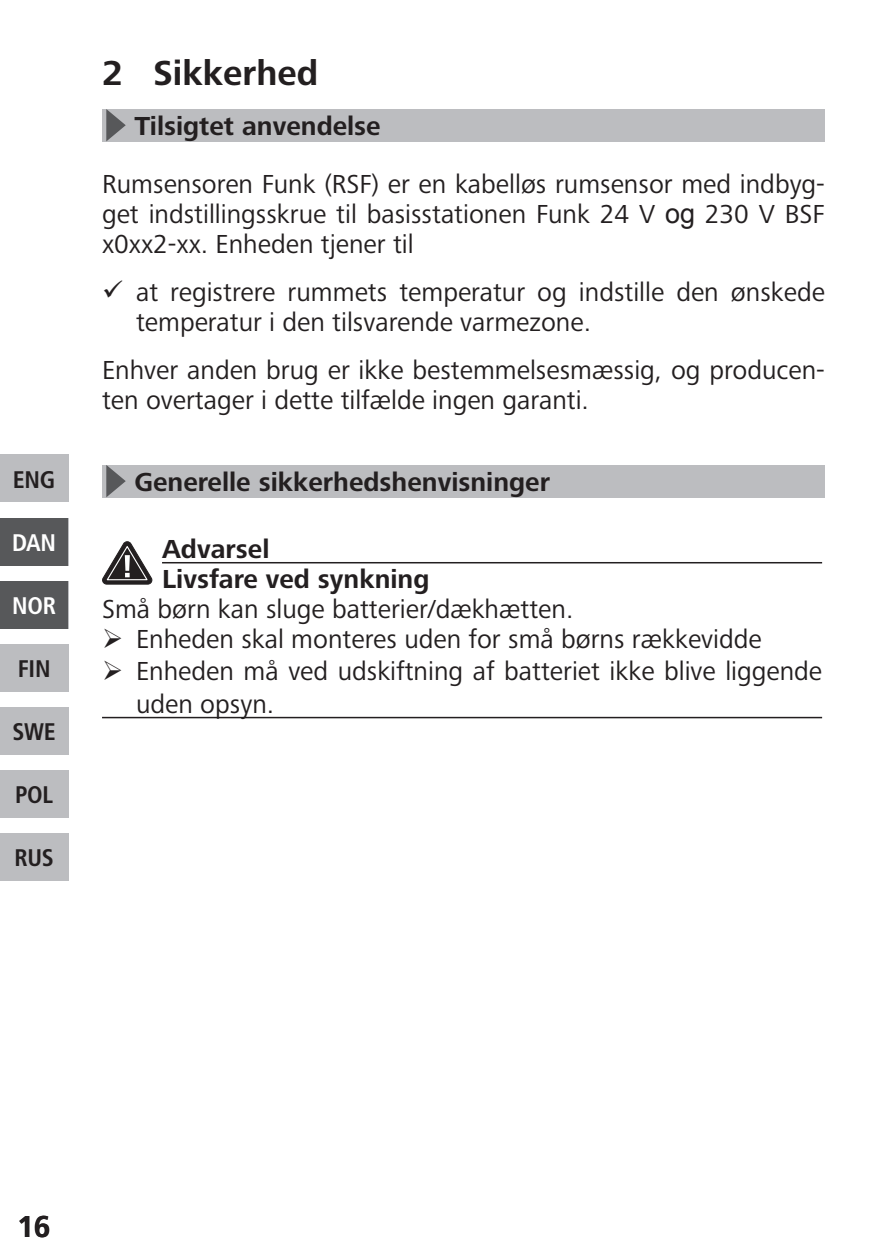
<style>
.page{position:relative;width:893px;height:1259px;background:#fff}
.page>*{position:absolute;margin:0;border:0;box-sizing:border-box;transform-origin:0 0}
.t1{font:700 36px "Frutiger Next LTW1 G";color:#231f20}
.t2{font:700 30px "Frutiger LT Com";color:#231f20}
.dan_nor_Fließtext{font:27px/30px "Frutiger Next LTW1 G";color:#231f20}
.dan_nor_Themenübersc{font:700 27px "Frutiger Next LTW1 G";color:#231f20}
.dan_nor_Art_der_Gefa{font:700 27px "Frutiger Next LTW1 G";color:#231f20}
.dan_nor_Signalwort{font:700 27px "Frutiger Next LTW1 G";color:#231f20}
.t3{font:700 condensed 24px "Frutiger LT Com";letter-spacing:-.01em;color:#231f20}
.t4{font:700 condensed 24px "Frutiger LT Com";letter-spacing:-.01em;color:#fff}
.s1{font-family:"Arial"}
</style>
<div class="page">
<div style="left:0;top:518px;width:68px;height:47px;background:#57585a"></div>
<div style="left:0;top:581px;width:68px;height:47px;background:#57585a"></div>
<div style="left:0;top:644px;width:68px;height:47px;background:#bcbdc0"></div>
<div style="left:0;top:707px;width:68px;height:47px;background:#bcbdc0"></div>
<div style="left:0;top:770px;width:68px;height:47px;background:#bcbdc0"></div>
<div style="left:0;top:455px;width:68px;height:47px;background:#bcbdc0"></div>
<div style="left:0;top:833px;width:68px;height:48px;background:#bcbdc0"></div>
<div style="left:102px;top:109px;width:723px;height:32px;background:#bcbdc0"></div>
<svg style="left:106px;top:109px;width:20px;height:32px"></svg>
<div style="left:102px;top:465px;width:723px;height:32px;background:#bcbdc0"></div>
<svg style="left:106px;top:465px;width:20px;height:32px"></svg>
<hr style="left:162px;top:562px;width:660px;height:1px;background:#231f20">
<hr style="left:102px;top:717px;width:720px;height:1px;background:#231f20">
<svg style="left:102px;top:541px;width:50px;height:43px"></svg>
<div style="left:125px;top:555px;width:5px;height:16px;background:#fff"></div>
<p class="t3" style="left:13px;top:464px;width:44px">ENG</p>
<p class="t4" style="left:12px;top:527px;width:45px">DAN</p>
<p class="t4" style="left:12px;top:590px;width:45px">NOR</p>
<p class="t3" style="left:18px;top:654px;width:34px">FIN</p>
<p class="t3" style="left:12px;top:717px;width:45px">SWE</p>
<p class="t3" style="left:15px;top:780px;width:40px">POL</p>
<p class="t3" style="left:14px;top:843px;width:41px">RUS</p>
<p class="t1" style="left:102px;top:52px;width:218px">2 Sikkerhed</p>
<p class="dan_nor_Themenübersc" style="left:134px;top:110px;width:248px">Tilsigtet anvendelse</p>
<p class="dan_nor_Fließtext" style="left:102px;top:170px;width:724px;text-align:justify">Rumsensoren Funk (RSF) er en kabelløs rumsensor med indbyg&shy;get indstillingsskrue til basisstationen Funk 24 V <span class="s1">og</span> 230 V BSF x0xx2-xx. Enheden tjener til</p>
<p class="dan_nor_Fließtext" style="left:136px;top:278px;width:690px">at registrere rummets temperatur og indstille den ønskede temperatur i den tilsvarende varmezone.</p>
<p class="dan_nor_Fließtext" style="left:102px;top:356px;width:724px">Enhver anden brug er ikke bestemmelsesmæssig, og producen&shy;ten overtager i dette tilfælde ingen garanti.</p>
<p class="dan_nor_Themenübersc" style="left:134px;top:466px;width:417px">Generelle sikkerhedshenvisninger</p>
<p class="dan_nor_Signalwort" style="left:162px;top:533px;width:109px">Advarsel</p>
<p class="dan_nor_Art_der_Gefa" style="left:162px;top:563px;width:269px">Livsfare ved synkning</p>
<p class="dan_nor_Fließtext" style="left:102px;top:594px;width:473px">Små børn kan sluge batterier/dækhætten.</p>
<p class="dan_nor_Fließtext" style="left:136px;top:624px;width:627px">Enheden skal monteres uden for små børns rækkevidde</p>
<p class="dan_nor_Fließtext" style="left:136px;top:656px;width:688px;line-height:32.4px">Enheden må ved udskiftning af batteriet ikke blive liggende uden opsyn.</p>
<p class="t2" style="left:17px;top:1208px;width:35px">16</p>
</div>
